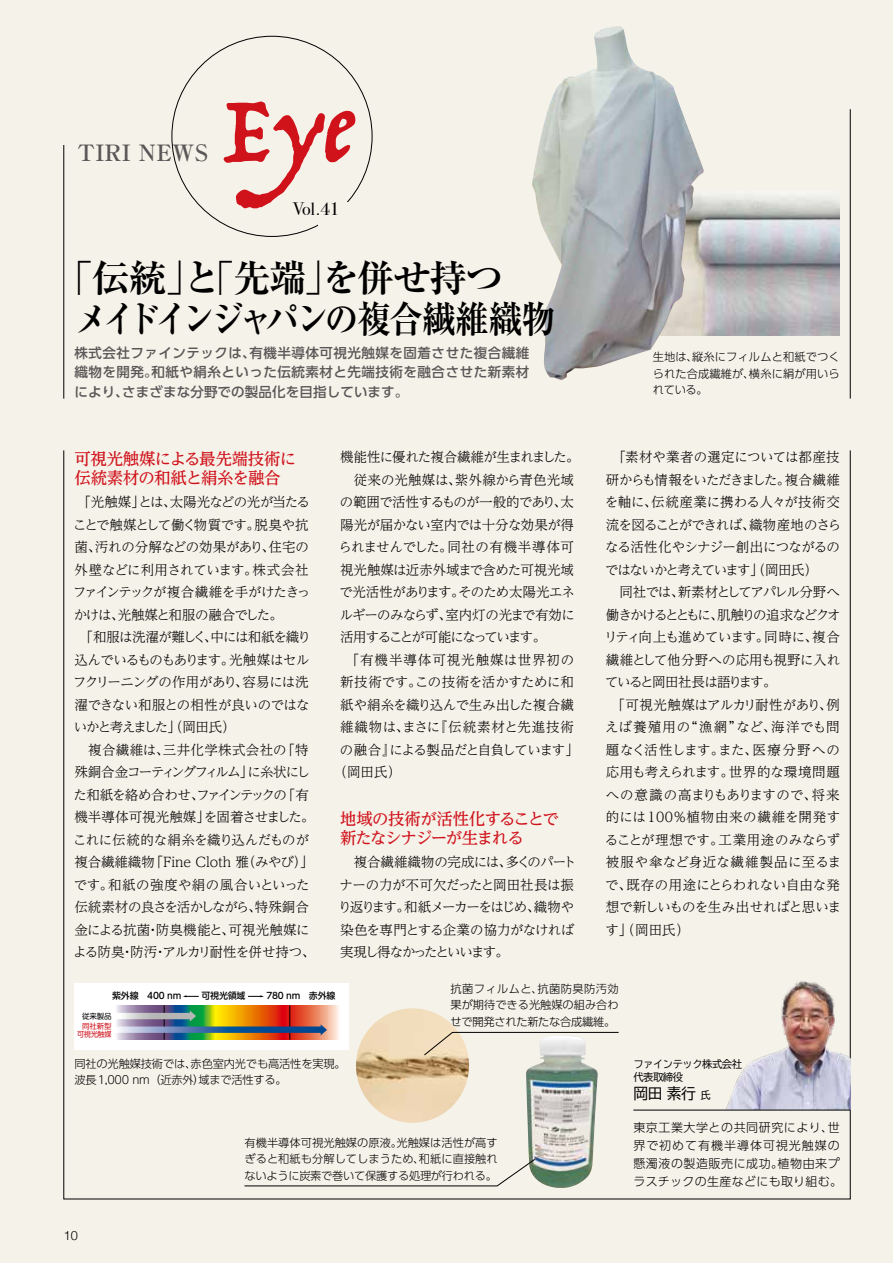
<style>
.page{position:relative;width:893px;height:1263px;background:#f5f2e9}
.page>*{position:absolute;margin:0;border:0;box-sizing:border-box;transform-origin:0 0}
.t1{font:105px "Trattatello";color:#d0121b}
.t2{font:700 37.5px/40.5px "Ryumin Pro";letter-spacing:-.05em;color:#000}
.t3{font:700 22.5px "Ryumin Pro";letter-spacing:.02em;color:#595757}
.t4{font:18px "Bodoni Svty Two ITCTT";color:#000}
.t5{font:500 16.5px/18.8px "UD Reimin Pro";letter-spacing:-.045em;color:#d0121b}
.t6{font:500 16.5px/18.8px "UD Reimin Pro";letter-spacing:-.065em;color:#d0121b}
.t7{font:15px "TBUD Go Std";color:#000}
.t8{font:300 13.5px/22.5px "UD Reimin Pro";letter-spacing:-.035em;color:#000}
.t9{font:500 13.5px/19.5px "UD Shin Go Pro";letter-spacing:.01em;color:#595757;text-align:justify}
.t10{font:300 13.5px/22.5px "UD Reimin Pro";letter-spacing:-.06em;color:#000}
.t11{font:300 13.5px "UD Reimin Pro";letter-spacing:-.065em;color:#000}
.t12{font:300 13.5px "UD Reimin Pro";letter-spacing:-.055em;color:#000}
.t13{font:300 13.5px "UD Reimin Pro";letter-spacing:-.08em;color:#000}
.t14{font:300 13.5px "UD Reimin Pro";letter-spacing:.015em;color:#000}
.t15{font:300 13.5px "UD Reimin Pro";letter-spacing:.035em;color:#000}
.t16{font:300 13.5px "UD Reimin Pro";letter-spacing:-.005em;color:#000}
.t17{font:300 13.5px "UD Reimin Pro";letter-spacing:.065em;color:#000}
.t18{font:300 13.5px "UD Reimin Pro";letter-spacing:-.12em;color:#000}
.t19{font:300 13.5px "UD Reimin Pro";letter-spacing:.07em;color:#000}
.t20{font:300 12.75px "Helvetica Neue";color:#000}
.t21{font:300 12px/18px "UD Shin Go Pro";letter-spacing:.045em;color:#000}
.t22{font:300 11.25px/16.5px "UD Shin Go Pro";letter-spacing:-.005em;color:#000;text-align:justify}
.t23{font:10.5px/13.5px "TBUD Go Std";letter-spacing:-.045em;color:#000}
.t24{font:500 9px "UD Shin M Go Pr 6";letter-spacing:-.025em;color:#000}
.t25{font:7.5px/8.2px "UD Shin M Go Pr 6";letter-spacing:-.035em;color:#d0121b;text-align:right}
.t26{font:7.5px "UD Shin M Go Pr 6";color:#000}
.s1{font-size:10.5px}
</style>
<div class="page">
<hr style="left:850px;top:109px;width:1px;height:290px;background:#000">
<hr style="left:64px;top:145px;width:1px;height:254px;background:#000">
<img style="left:704px;top:197px;width:136px;height:139px">
<img style="left:532px;top:26px;width:172px;height:354px">
<img style="left:356px;top:1008px;width:113px;height:115px">
<img style="left:526px;top:1055px;width:72px;height:133px">
<svg style="left:424px;top:1032px;width:195px;height:23px"></svg>
<svg style="left:244px;top:1159px;width:291px;height:27px"></svg>
<div style="left:74px;top:983px;width:275px;height:66px;background:#fff"></div>
<svg style="left:183px;top:995px;width:16px;height:2px"></svg>
<svg style="left:116px;top:1005px;width:223px;height:35px;background:#b6814c"></svg>
<hr style="left:164px;top:1005px;width:1px;height:35px;background:#000">
<hr style="left:290px;top:1005px;width:1px;height:35px;background:#000">
<svg style="left:116px;top:1013px;width:74px;height:6px"></svg>
<svg style="left:116px;top:1026px;width:205px;height:7px"></svg>
<svg style="left:190px;top:1010px;width:6px;height:11px"></svg>
<svg style="left:321px;top:1024px;width:6px;height:11px"></svg>
<svg style="left:248px;top:995px;width:16px;height:2px"></svg>
<img style="left:681px;top:967px;width:169px;height:143px">
<hr style="left:633px;top:1110px;width:217px;height:1px;background:#000">
<h3 class="t3" style="left:77px;top:135px;width:133px">TIRI NEWS</h3>
<h1 class="t1" style="left:222px;top:63px;width:132px">Eye</h1>
<h3 class="t4" style="left:293px;top:194px;width:48px">Vol.41</h3>
<h2 class="t2" style="left:74px;top:255px;width:483px;text-indent:-19px">「伝統」と「先端」を併せ持つ<br>メイドインジャパンの複合繊維織物</h2>
<p class="t9" style="left:74px;top:343px;width:456px">株式会社ファインテックは、有機半導体可視光触媒を固着させた複合繊維織物を開発。和紙や絹糸といった伝統素材と先端技術を融合させた新素材により、さまざまな分野での製品化を目指しています。</p>
<p class="t5" style="left:74px;top:449px;width:223px">可視光触媒による最先端技術に伝統素材の和紙と絹糸を融合</p>
<p class="t8" style="left:73px;top:490px;width:244px;text-indent:4px">「光触媒」とは、太陽光などの光が当たることで触媒として働く物質です。脱臭や抗菌、汚れの分解などの効果があり、住宅の外壁などに利用されています。株式会社ファインテックが複合繊維を手がけたきっかけは、光触媒と和服の融合でした。<br>　「和服は洗濯が難しく、中には和紙を織り込んでいるものもあります。光触媒はセルフクリーニングの作用があり、容易には洗濯できない和服との相性が良いのではないかと考えました」（岡田氏）<br>　複合繊維は、三井化学株式会社の「特殊銅合金コーティングフィルム」に糸状にした和紙を絡め合わせ、ファインテックの「有機半導体可視光触媒」を固着させました。これに伝統的な絹糸を織り込んだものが複合繊維織物「Fine Cloth 雅（みやび）」です。和紙の強度や絹の風合いといった伝統素材の良さを活かしながら、特殊銅合金による抗菌・防臭機能と、可視光触媒による防臭・防汚・アルカリ耐性を併せ持つ、</p>
<p class="t11" style="left:340px;top:446px;width:241px">機能性に優れた複合繊維が生まれました。</p>
<p class="t14" style="left:340px;top:469px;width:235px">　従来の光触媒は、紫外線から青色光域</p>
<p class="t8" style="left:340px;top:490px;width:236px">の範囲で活性するものが一般的であり、太</p>
<p class="t8" style="left:340px;top:513px;width:235px">陽光が届かない室内では十分な効果が得</p>
<p class="t15" style="left:339px;top:536px;width:237px">られませんでした。同社の有機半導体可</p>
<p class="t16" style="left:340px;top:559px;width:235px">視光触媒は近赤外域まで含めた可視光域</p>
<p class="t8" style="left:339px;top:580px;width:237px">で光活性があります。そのため太陽光エネ</p>
<p class="t12" style="left:340px;top:604px;width:237px">ルギーのみならず、室内灯の光まで有効に</p>
<p class="t18" style="left:340px;top:626px;width:208px">活用することが可能になっています。</p>
<p class="t19" style="left:340px;top:649px;width:236px">　「有機半導体可視光触媒は世界初の</p>
<p class="t8" style="left:340px;top:670px;width:235px">新技術です。この技術を活かすために和</p>
<p class="t8" style="left:340px;top:693px;width:235px">紙や絹糸を織り込んで生み出した複合繊</p>
<p class="t17" style="left:340px;top:716px;width:235px">維織物は、まさに『伝統素材と先進技術</p>
<p class="t13" style="left:340px;top:739px;width:241px">の融合』による製品だと自負しています」</p>
<p class="t8" style="left:333px;top:760px;width:69px">（岡田氏）</p>
<p class="t6" style="left:340px;top:809px;width:220px">地域の技術が活性化することで新たなシナジーが生まれる</p>
<p class="t10" style="left:338px;top:850px;width:240px">　複合繊維織物の完成には、多くのパートナーの力が不可欠だったと岡田社長は振り返ります。和紙メーカーをはじめ、織物や染色を専門とする企業の協力がなければ実現し得なかったといいます。</p>
<p class="t22" style="left:653px;top:348px;width:189px">生地は、縦糸にフィルムと和紙でつくられた合成繊維が、横糸に絹が用いられている。</p>
<p class="t8" style="left:604px;top:445px;width:239px">　「素材や業者の選定については都産技研からも情報をいただきました。複合繊維を軸に、伝統産業に携わる人々が技術交流を図ることができれば、織物産地のさらなる活性化やシナジー創出につながるのではないかと考えています」（岡田氏）<br>　同社では、新素材としてアパレル分野へ働きかけるとともに、肌触りの追求などクオリティ向上も進めています。同時に、複合繊維として他分野への応用も視野に入れていると岡田社長は語ります。<br>　「可視光触媒はアルカリ耐性があり、例えば養殖用の“漁網”など、海洋でも問題なく活性します。また、医療分野への応用も考えられます。世界的な環境問題への意識の高まりもありますので、将来的には100％植物由来の繊維を開発することが理想です。工業用途のみならず被服や傘など身近な繊維製品に至るまで、既存の用途にとらわれない自由な発想で新しいものを生み出せればと思います」（岡田氏）</p>
<p class="t24" style="left:112px;top:988px;width:225px">紫外線　400 nm　　 可視光領域　　 780 nm　赤外線</p>
<p class="t26" style="left:82px;top:1010px;width:31px">従来製品</p>
<p class="t25" style="left:77px;top:1021px;width:36px">同社新型可視光触媒</p>
<p class="t22" style="left:74px;top:1055px;width:273px">同社の光触媒技術では、赤色室内光でも高活性を実現。波長1,000 nm（近赤外）域まで活性する。</p>
<p class="t22" style="left:451px;top:980px;width:170px">抗菌フィルムと、抗菌防臭防汚効果が期待できる光触媒の組み合わせで開発された新たな合成繊維。</p>
<p class="t22" style="left:244px;top:1134px;width:255px">有機半導体可視光触媒の原液。光触媒は活性が高すぎると和紙も分解してしまうため、和紙に直接触れないように炭素で巻いて保護する処理が行われる。</p>
<p class="t23" style="left:633px;top:1057px;width:110px">ファインテック株式会社代表取締役</p>
<p class="t7" style="left:633px;top:1081px;width:79px">岡田 素行 <span class="s1">氏</span></p>
<p class="t21" style="left:633px;top:1117px;width:210px">東京工業大学との共同研究により、世界で初めて有機半導体可視光触媒の懸濁液の製造販売に成功。植物由来プラスチックの生産などにも取り組む。</p>
<p class="t20" style="left:64px;top:1225px;width:16px">10</p>
</div>
